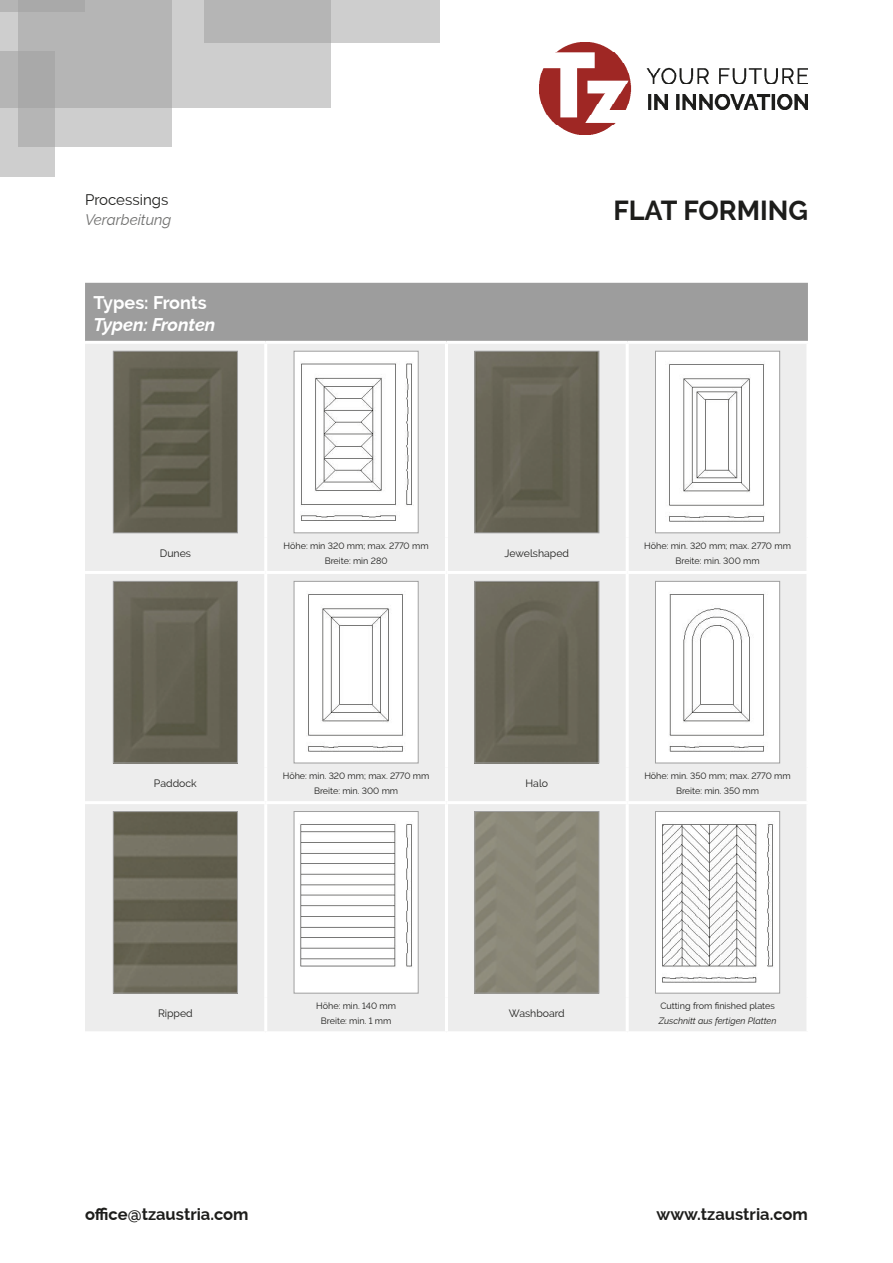
<style>
.page{position:relative;width:893px;height:1263px;background:#fff}
.page>*{position:absolute;margin:0;border:0;box-sizing:border-box;transform-origin:0 0}
.t1{font:700 27px "Raleway";color:#1d1d1b}
.t2{font:italic 700 18px "Raleway";letter-spacing:-.005em;color:#fff}
.t3{font:700 18px "Raleway";color:#fff}
.t4{font:700 16.5px "Raleway";color:#1d1d1b}
.t5{font:italic 15px "Raleway";color:#70706f}
.t6{font:15px "Raleway";color:#1d1d1b}
.t7{font:10.5px "Raleway";color:#1d1d1b}
.t8{font:9px "Raleway";color:#1d1d1b}
.t9{font:italic 9px "Raleway";color:#1d1d1b}
</style>
<div class="page">
<img style="left:539px;top:43px;width:269px;height:91px">
<div style="left:0;top:0;width:331px;height:107px;background:#cecece"></div>
<div style="left:18px;top:0;width:153px;height:147px;background:linear-gradient(to bottom,#adadad,#cacaca)"></div>
<div style="left:0;top:0;width:85px;height:11px;background:#a9a9a9"></div>
<div style="left:204px;top:0;width:235px;height:43px;background:linear-gradient(to right,#aeaeae,#d3d3d3)"></div>
<svg style="left:0;top:52px;width:55px;height:125px;background:#b9b9b9"></svg>
<div style="left:85px;top:283px;width:723px;height:58px;background:#9d9d9d"></div>
<div style="left:85px;top:344px;width:721px;height:687px;background:#ededed"></div>
<hr style="left:85px;top:571px;width:181px;height:3px;background:#fff">
<hr style="left:266px;top:571px;width:180px;height:3px;background:#fff">
<hr style="left:446px;top:571px;width:181px;height:3px;background:#fff">
<hr style="left:627px;top:571px;width:182px;height:3px;background:#fff">
<hr style="left:85px;top:801px;width:181px;height:3px;background:#fff">
<hr style="left:266px;top:801px;width:180px;height:3px;background:#fff">
<hr style="left:446px;top:801px;width:181px;height:3px;background:#fff">
<hr style="left:627px;top:801px;width:182px;height:3px;background:#fff">
<hr style="left:264px;top:344px;width:3px;height:193px;background:#fff">
<hr style="left:445px;top:344px;width:3px;height:193px;background:#fff">
<hr style="left:626px;top:344px;width:3px;height:193px;background:#fff">
<hr style="left:264px;top:537px;width:3px;height:34px;background:#fff">
<hr style="left:445px;top:537px;width:3px;height:34px;background:#fff">
<hr style="left:626px;top:537px;width:3px;height:34px;background:#fff">
<hr style="left:264px;top:574px;width:3px;height:194px;background:#fff">
<hr style="left:445px;top:574px;width:3px;height:194px;background:#fff">
<hr style="left:626px;top:574px;width:3px;height:194px;background:#fff">
<hr style="left:264px;top:768px;width:3px;height:33px;background:#fff">
<hr style="left:445px;top:768px;width:3px;height:33px;background:#fff">
<hr style="left:626px;top:768px;width:3px;height:33px;background:#fff">
<hr style="left:264px;top:804px;width:3px;height:194px;background:#fff">
<hr style="left:445px;top:804px;width:3px;height:194px;background:#fff">
<hr style="left:626px;top:804px;width:3px;height:194px;background:#fff">
<hr style="left:264px;top:998px;width:3px;height:33px;background:#fff">
<hr style="left:445px;top:998px;width:3px;height:33px;background:#fff">
<hr style="left:626px;top:998px;width:3px;height:33px;background:#fff">
<img style="left:115px;top:353px;width:121px;height:178px">
<div style="left:113px;top:351px;width:125px;height:182px;border:1px solid #9f9f9f"></div>
<div style="left:294px;top:351px;width:124px;height:182px;background:#fff"></div>
<img style="left:301px;top:363px;width:113px;height:158px">
<div style="left:294px;top:351px;width:125px;height:182px;border:1px solid #9f9f9f"></div>
<img style="left:476px;top:353px;width:121px;height:178px">
<div style="left:474px;top:351px;width:125px;height:182px;border:1px solid #9f9f9f"></div>
<div style="left:655px;top:351px;width:125px;height:182px;background:#fff"></div>
<img style="left:669px;top:364px;width:96px;height:158px">
<div style="left:655px;top:351px;width:125px;height:182px;border:1px solid #9f9f9f"></div>
<img style="left:115px;top:583px;width:121px;height:178px">
<div style="left:113px;top:581px;width:125px;height:182px;border:1px solid #9f9f9f"></div>
<div style="left:294px;top:581px;width:124px;height:182px;background:#fff"></div>
<img style="left:308px;top:594px;width:96px;height:158px">
<div style="left:294px;top:581px;width:125px;height:182px;border:1px solid #9f9f9f"></div>
<img style="left:476px;top:583px;width:121px;height:178px">
<div style="left:474px;top:581px;width:125px;height:182px;border:1px solid #9f9f9f"></div>
<div style="left:655px;top:581px;width:125px;height:182px;background:#fff"></div>
<img style="left:669px;top:594px;width:96px;height:158px">
<div style="left:655px;top:581px;width:125px;height:182px;border:1px solid #9f9f9f"></div>
<img style="left:115px;top:813px;width:121px;height:178px">
<div style="left:113px;top:811px;width:125px;height:182px;border:1px solid #9f9f9f"></div>
<div style="left:294px;top:811px;width:124px;height:182px;background:#fff"></div>
<img style="left:300px;top:824px;width:113px;height:143px">
<div style="left:294px;top:811px;width:125px;height:182px;border:1px solid #9f9f9f"></div>
<div style="left:476px;top:813px;width:121px;height:178px;background:#8b8878"></div>
<div style="left:474px;top:811px;width:125px;height:182px;border:1px solid #9f9f9f"></div>
<div style="left:655px;top:811px;width:125px;height:182px;background:#fff"></div>
<img style="left:662px;top:824px;width:112px;height:159px">
<div style="left:655px;top:811px;width:125px;height:182px;border:1px solid #9f9f9f"></div>
<p class="t6" style="left:85px;top:191px;width:85px">Processings</p>
<p class="t5" style="left:85px;top:211px;width:88px">Verarbeitung</p>
<p class="t3" style="left:94px;top:292px;width:115px">Types: Fronts</p>
<p class="t2" style="left:94px;top:314px;width:123px">Typen: Fronten</p>
<p class="t1" style="left:613px;top:195px;width:196px">FLAT FORMING</p>
<p class="t7" style="left:160px;top:547px;width:33px">Dunes</p>
<p class="t8" style="left:284px;top:541px;width:146px">Höhe: min 320 mm; max. 2770 mm</p>
<p class="t8" style="left:325px;top:556px;width:64px">Breite: min 280</p>
<p class="t7" style="left:505px;top:547px;width:66px">Jewelshaped</p>
<p class="t8" style="left:644px;top:541px;width:148px">Höhe: min. 320 mm; max. 2770 mm</p>
<p class="t8" style="left:675px;top:556px;width:86px">Breite: min. 300 mm</p>
<p class="t7" style="left:154px;top:777px;width:44px">Paddock</p>
<p class="t7" style="left:158px;top:1008px;width:36px">Ripped</p>
<p class="t8" style="left:283px;top:771px;width:148px">Höhe: min. 320 mm; max. 2770 mm</p>
<p class="t8" style="left:314px;top:786px;width:86px">Breite: min. 300 mm</p>
<p class="t7" style="left:526px;top:777px;width:24px">Halo</p>
<p class="t8" style="left:644px;top:771px;width:148px">Höhe: min. 350 mm; max. 2770 mm</p>
<p class="t8" style="left:676px;top:786px;width:85px">Breite: min. 350 mm</p>
<p class="t8" style="left:316px;top:1001px;width:81px">Höhe: min. 140 mm</p>
<p class="t8" style="left:321px;top:1016px;width:72px">Breite: min. 1 mm</p>
<p class="t7" style="left:509px;top:1008px;width:57px">Washboard</p>
<p class="t8" style="left:660px;top:1001px;width:116px">Cutting from finished plates</p>
<p class="t9" style="left:659px;top:1016px;width:119px">Zuschnitt aus fertigen Platten</p>
<h3 class="t4" style="left:85px;top:1205px;width:165px">office@tzaustria.com</h3>
<h3 class="t4" style="left:656px;top:1205px;width:153px">www.tzaustria.com</h3>
</div>
